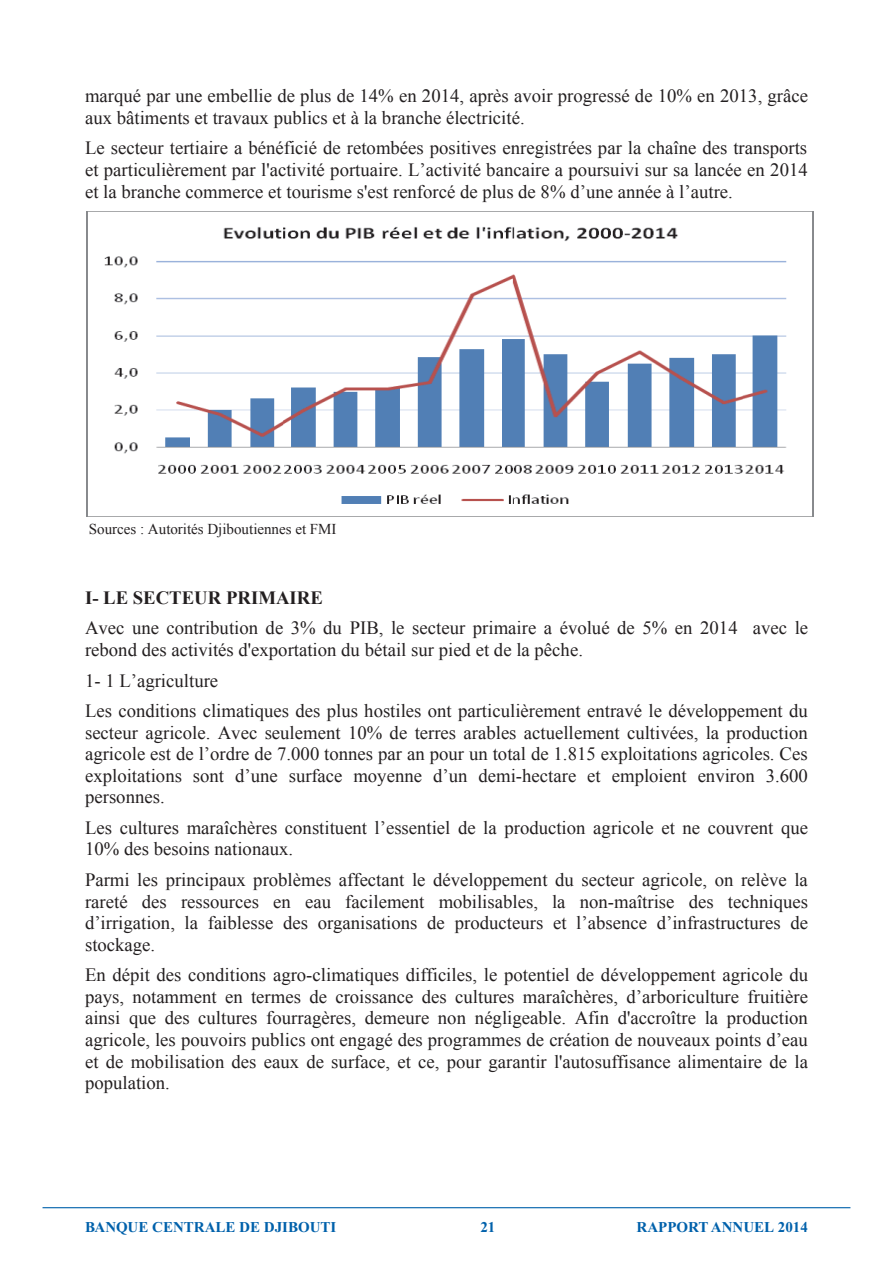
<style>
.page{position:relative;width:893px;height:1263px;background:#fff}
.page>*{position:absolute;margin:0;border:0;box-sizing:border-box;transform-origin:0 0}
.t1{font:18.75px/21.6px "Times New Roman";color:#231f20}
.t2{font:700 18.75px "Times New Roman";color:#231f20}
.t3{font:700 15px "Times New Roman";color:#0161ab}
.t4{font:15px "Times New Roman";color:#231f20}
</style>
<div class="page">
<hr style="left:43px;top:1207px;width:807px;height:1px;background:#0161ab">
<img style="left:86px;top:212px;width:728px;height:304px">
<p class="t1" style="left:85px;top:85px;width:724px">marqué par une embellie de plus de 14% en 2014, après avoir progressé de 10% en 2013, grâce aux bâtiments et travaux publics et à la branche électricité.</p>
<p class="t1" style="left:85px;top:137px;width:724px;text-align:justify">Le secteur tertiaire a bénéficié de retombées positives enregistrées par la chaîne des transports et particulièrement par l'activité portuaire. L’activité bancaire a poursuivi sur sa lancée en 2014 et la branche commerce et tourisme s'est renforcé de plus de 8% d’une année à l’autre.</p>
<p class="t4" style="left:89px;top:519px;width:249px">Sources : Autorités Djiboutiennes et FMI</p>
<p class="t2" style="left:85px;top:585px;width:239px">I- LE SECTEUR PRIMAIRE</p>
<p class="t1" style="left:85px;top:617px;width:725px">Avec une contribution de 3% du PIB, le secteur primaire a évolué de 5% en 2014 avec le rebond des activités d'exportation du bétail sur pied et de la pêche.</p>
<p class="t1" style="left:85px;top:665px;width:724px;line-height:30.6px">1- 1 L’agriculture<br>Les conditions climatiques des plus hostiles ont particulièrement entravé le développement du</p>
<p class="t1" style="left:85px;top:721px;width:724px;text-align:justify">secteur agricole. Avec seulement 10% de terres arables actuellement cultivées, la production agricole est de l’ordre de 7.000 tonnes par an pour un total de 1.815 exploitations agricoles. Ces exploitations sont d’une surface moyenne d’un demi-hectare et emploient environ 3.600 personnes.</p>
<p class="t1" style="left:85px;top:817px;width:724px">Les cultures maraîchères constituent l’essentiel de la production agricole et ne couvrent que<br>10% des besoins nationaux.</p>
<p class="t1" style="left:85px;top:869px;width:725px;text-align:justify">Parmi les principaux problèmes affectant le développement du secteur agricole, on relève la rareté des ressources en eau facilement mobilisables, la non-maîtrise des techniques d’irrigation, la faiblesse des organisations de producteurs et l’absence d’infrastructures de stockage.</p>
<p class="t1" style="left:85px;top:964px;width:725px;text-align:justify">En dépit des conditions agro-climatiques difficiles, le potentiel de développement agricole du pays, notamment en termes de croissance des cultures maraîchères, d’arboriculture fruitière ainsi que des cultures fourragères, demeure non négligeable. Afin d'accroître la production agricole, les pouvoirs publics ont engagé des programmes de création de nouveaux points d’eau et de mobilisation des eaux de surface, et ce, pour garantir l'autosuffisance alimentaire de la population.</p>
<p class="t3" style="left:85px;top:1219px;width:253px">BANQUE CENTRALE DE DJIBOUTI</p>
<p class="t3" style="left:480px;top:1219px;width:16px">21</p>
<p class="t3" style="left:637px;top:1219px;width:173px">RAPPORT ANNUEL 2014</p>
</div>
